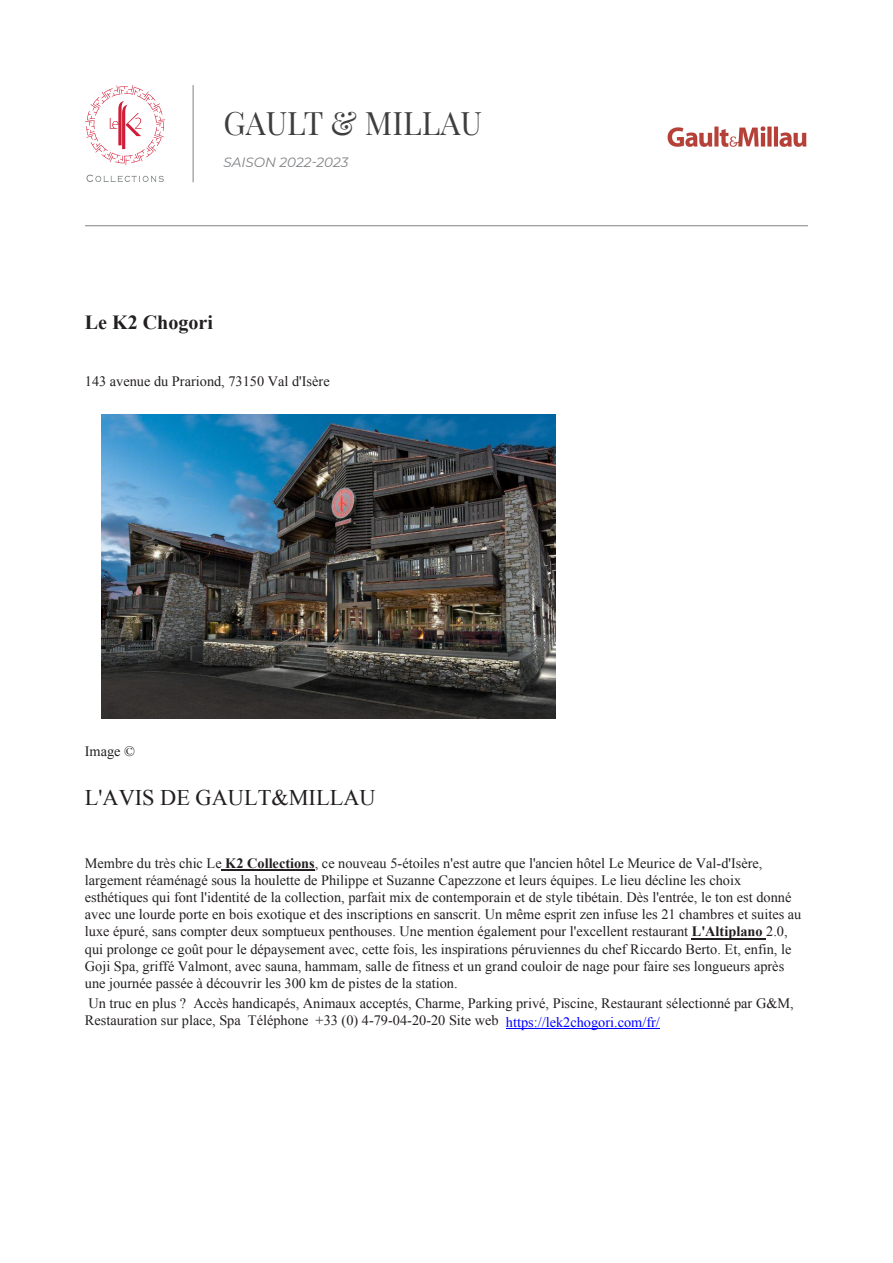
<style>
.page{position:relative;width:893px;height:1263px;background:#fff}
.page>*{position:absolute;margin:0;border:0;box-sizing:border-box;transform-origin:0 0}
.t1{font:31.65px "Playfair Display";color:#3e3e3f}
.t2{font:22.35px "Times New Roman";color:#231f20}
.t3{font:700 20.1px "Times New Roman";color:#231f20}
.t4{font:14.25px/17.2px "Times New Roman";color:#231f20}
.t5{font:italic 13.5px "Montserrat";color:#808285}
.s1{font-weight:700}
.s2{color:#00f}
</style>
<div class="page">
<hr style="left:193px;top:85px;width:1px;height:97px;background:#808285">
<hr style="left:85px;top:225px;width:723px;height:1px;background:#808285">
<svg style="left:85px;top:85px;width:80px;height:80px"></svg>
<svg style="left:86px;top:175px;width:78px;height:7px"></svg>
<img style="left:667px;top:126px;width:140px;height:21px">
<img style="left:101px;top:414px;width:455px;height:305px">
<hr style="left:222px;top:869px;width:93px;height:1px;background:#231f20">
<hr style="left:692px;top:938px;width:74px;height:1px;background:#231f20">
<hr style="left:506px;top:1028px;width:154px;height:1px;background:#00f">
<p class="t1" style="left:223px;top:98px;width:260px">GAULT &amp; MILLAU</p>
<p class="t5" style="left:223px;top:153px;width:126px">SAISON 2022-2023</p>
<h3 class="t3" style="left:85px;top:308px;width:130px">Le K2 Chogori</h3>
<p class="t4" style="left:85px;top:373px;width:246px">143 avenue du Prariond, 73150 Val d'Isère</p>
<p class="t4" style="left:85px;top:742px;width:52px">Image ©</p>
<h2 class="t2" style="left:85px;top:782px;width:292px">L'AVIS DE GAULT&amp;MILLAU</h2>
<p class="t4" style="left:85px;top:854px;width:718px">Membre du très chic Le <span class="s1">K2 Collections</span>, ce nouveau 5-étoiles n'est autre que l'ancien hôtel Le Meurice de Val-d'Isère, largement réaménagé sous la houlette de Philippe et Suzanne Capezzone et leurs équipes. Le lieu décline les choix esthétiques qui font l'identité de la collection, parfait mix de contemporain et de style tibétain. Dès l'entrée, le ton est donné avec une lourde porte en bois exotique et des inscriptions en sanscrit. Un même esprit zen infuse les 21 chambres et suites au luxe épuré, sans compter deux somptueux penthouses. Une mention également pour l'excellent restaurant <span class="s1">L'Altiplano</span> 2.0, qui prolonge ce goût pour le dépaysement avec, cette fois, les inspirations péruviennes du chef Riccardo Berto. Et, enfin, le Goji Spa, griffé Valmont, avec sauna, hammam, salle de fitness et un grand couloir de nage pour faire ses longueurs après une journée passée à découvrir les 300 km de pistes de la station.</p>
<p class="t4" style="left:85px;top:994px;width:710px">Un truc en plus ? Accès handicapés, Animaux acceptés, Charme, Parking privé, Piscine, Restaurant sélectionné par G&amp;M,<br>Restauration sur place, Spa Téléphone +33 (0) 4-79-04-20-20 Site web <span class="s2">https://lek2chogori.com/fr/</span></p>
</div>
